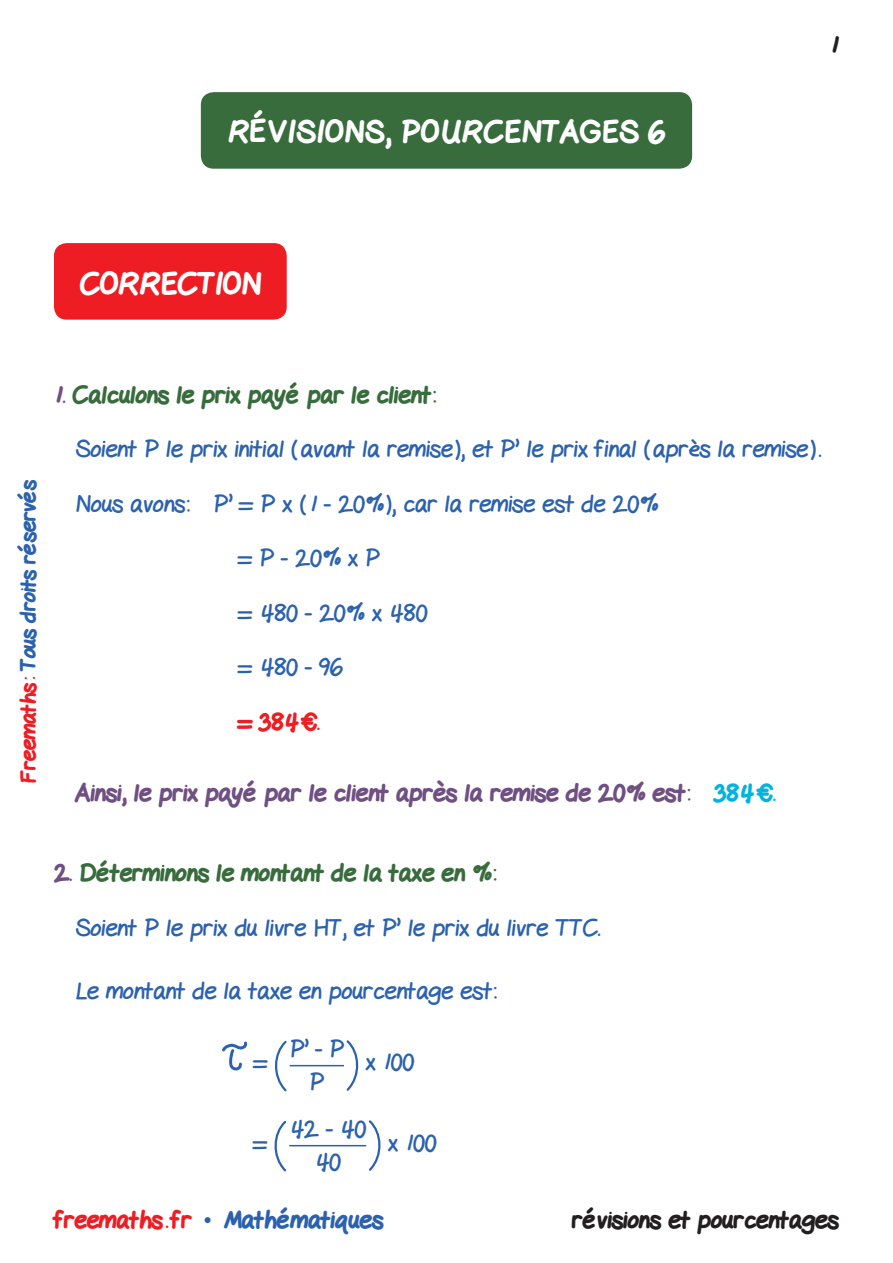
<style>
.page{position:relative;width:893px;height:1263px;background:#fff}
.page>*{position:absolute;margin:0;border:0;box-sizing:border-box;transform-origin:0 0}
.t1{font:800 30px "Gel Pen";letter-spacing:.02em;color:#fff}
.t2{font:800 30px "Gel Pen";color:#fff}
.Texte{font:24px/33px "Gel Pen";color:#2c62ad;text-align:center}
.Sous_titre{font:800 24px "Gel Pen";color:#386c3d}
.Texte-2{font:800 24px "Gel Pen";color:#704f83}
.t3{font:800 24px "Gel Pen";color:#2c62ad}
.t4{font:800 24px "Gel Pen";color:#231f20}
.Texte-3{font:800 24px "Gel Pen";color:#ee1d23}
.t5{font:800 21px "Gel Pen";letter-spacing:-.01em;color:#2c62ad}
.s1{color:#ee1d23}
.s2{color:#704f83}
.s3{color:#00b3e0}
.s4{font-family:"Times New Roman";font-weight:400}
</style>
<div class="page">
<div style="left:54px;top:243px;width:233px;height:77px;background:#ee1d23;border-radius:13px"></div>
<svg style="left:222px;top:1041px;width:26px;height:30px"></svg>
<svg style="left:275px;top:1040px;width:12px;height:52px"></svg>
<hr style="left:290px;top:1065px;width:54px;height:1px;background:#2c62ad">
<svg style="left:346px;top:1040px;width:13px;height:51px"></svg>
<svg style="left:274px;top:1121px;width:13px;height:51px"></svg>
<hr style="left:289px;top:1145px;width:77px;height:1px;background:#2c62ad">
<svg style="left:368px;top:1120px;width:13px;height:51px"></svg>
<div style="left:201px;top:92px;width:491px;height:77px;background:#386c3d;border-radius:13px"></div>
<p class="t1" style="left:228px;top:109px;width:439px">RÉVISIONS, POURCENTAGES 6</p>
<p class="t4" style="left:830px;top:26px;width:10px">1</p>
<p class="t2" style="left:80px;top:260px;width:183px">CORRECTION</p>
<p class="t5" style="left:12px;top:783px;width:305px;rotate:-90deg"><span class="s1">Freemaths:</span> Tous droits réservés</p>
<p class="Sous_titre" style="left:54px;top:376px;width:383px"><span class="s2">1.</span> Calculons le prix payé par le client:</p>
<p class="Texte" style="left:75px;top:430px;width:747px">Soient P le prix initial (avant la remise ), et P’ le prix final (après la remise ) .</p>
<p class="Texte" style="left:75px;top:485px;width:584px">Nous avons: P’ = P x (1 - 20%), car la remise est de 20%</p>
<p class="Texte" style="left:239px;top:539px;width:143px">= P - 20% x P</p>
<p class="Texte" style="left:239px;top:594px;width:190px">= 480 - 20% x 480</p>
<p class="Texte" style="left:239px;top:648px;width:106px">= 480 - 96</p>
<p class="Texte-3" style="left:238px;top:703px;width:83px">= 384€.</p>
<p class="Texte-2" style="left:75px;top:774px;width:702px">Ainsi, le prix payé par le client après la remise de 20% est: <span class="s3">384€.</span></p>
<p class="Sous_titre" style="left:54px;top:854px;width:444px"><span class="s2">2.</span> Déterminons le montant de la taxe en %:</p>
<p class="Texte" style="left:75px;top:909px;width:526px">Soient P le prix du livre HT, et P’ le prix du livre TTC.</p>
<p class="Texte" style="left:75px;top:972px;width:423px">Le montant de la taxe en pourcentage est:</p>
<p class="Texte" style="left:254px;top:1043px;width:15px">=</p>
<p class="Texte" style="left:254px;top:1123px;width:15px">=</p>
<p class="Texte" style="left:290px;top:1030px;width:56px">P’ - P<br>P</p>
<p class="Texte" style="left:365px;top:1043px;width:50px">x 100</p>
<p class="Texte" style="left:290px;top:1110px;width:78px">42 - 40<br>40</p>
<p class="Texte" style="left:388px;top:1123px;width:50px">x 100</p>
<p class="t3" style="left:54px;top:1201px;width:331px"><span class="s1">freemaths . fr</span> <span class="s4">•</span> Mathématiques</p>
<p class="t4" style="left:572px;top:1201px;width:269px">révisions et pourcentages</p>
</div>
